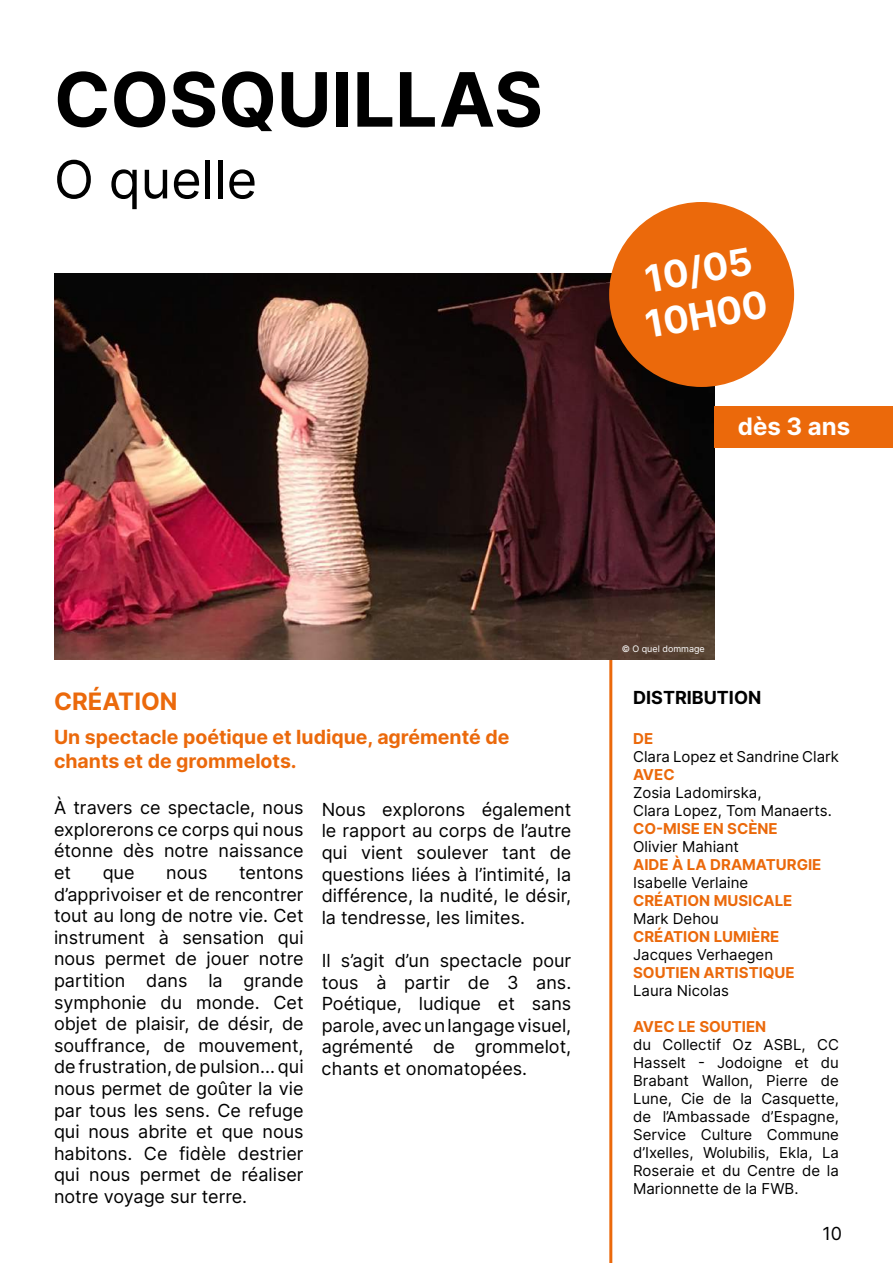
<style>
.page{position:relative;width:893px;height:1263px;background:#fff}
.page>*{position:absolute;margin:0;border:0;box-sizing:border-box;transform-origin:0 0}
.t1{font:700 75px "Inter";color:#000}
.t2{font:52.5px "Inter";color:#000}
.t3{font:700 37.5px/45px "Inter";color:#fff}
.t4{font:700 24px "Inter";color:#eb690b}
.t5{font:700 24px "Inter";color:#fff}
.t6{font:700 19.5px/23.4px "Inter";color:#eb690b}
.t7{font:18px/21.6px "Inter";color:#000;text-align:justify}
.t8{font:700 18px "Inter";color:#000}
.t9{font:15px/18px "Inter";color:#000}
.t10{font:700 15px "Inter";color:#eb690b}
.t11{font:9px "Inter";color:#fff}
</style>
<div class="page">
<hr style="left:609px;top:640px;width:3px;height:623px;background:#eb690b">
<img style="left:54px;top:273px;width:660px;height:386px">
<div style="left:609px;top:202px;width:185px;height:185px;background:#eb690b;border-radius:50%"></div>
<div style="left:714px;top:406px;width:179px;height:41px;background:#eb690b"></div>
<h1 class="t1" style="left:54px;top:45px;width:491px">COSQUILLAS</h1>
<h2 class="t2" style="left:54px;top:141px;width:205px">O quelle</h2>
<h3 class="t3" style="left:633px;top:257px;width:125px;rotate:-10deg">10/05<br>10H00</h3>
<h3 class="t5" style="left:738px;top:409px;width:114px">dès 3 ans</h3>
<h3 class="t4" style="left:54px;top:684px;width:125px">CRÉATION</h3>
<p class="t6" style="left:54px;top:725px;width:457px">Un spectacle poétique et ludique, agrémenté de chants et de grommelots.</p>
<p class="t7" style="left:54px;top:796px;width:251px">À travers ce spectacle, nous explorerons ce corps qui nous étonne dès notre naissance et</p>
<p class="t7" style="left:54px;top:861px;width:251px;text-indent:185px">tentons d’apprivoiser et de rencontrer tout au long de notre vie. Cet instrument à sensation qui nous permet de jouer notre partition dans la grande symphonie du monde. Cet objet de plaisir, de désir, de souffrance, de mouvement, de frustration, de pulsion... qui nous permet de goûter la vie par tous les sens. Ce refuge qui nous abrite et que nous habitons. Ce fidèle destrier qui nous permet de réaliser notre voyage sur terre.</p>
<p class="t7" style="left:103px;top:861px;width:33px">que</p>
<p class="t7" style="left:166px;top:861px;width:43px">nous</p>
<p class="t7" style="left:322px;top:798px;width:251px">Nous explorons également le rapport au corps de l’autre qui vient soulever tant de questions liées à l’intimité, la différence, la nudité, le désir, la tendresse, les limites.</p>
<p class="t7" style="left:322px;top:949px;width:251px">Il s’agit d’un spectacle pour tous à</p>
<p class="t7" style="left:322px;top:971px;width:251px;text-indent:83px">partir de 3 ans.<br>Poétique, ludique et sans parole, avec un langage visuel, agrémenté</p>
<p class="t7" style="left:322px;top:1036px;width:251px;text-indent:112px">de grommelot, chants et onomatopées.</p>
<p class="t11" style="left:622px;top:642px;width:85px">© O quel dommage</p>
<p class="t8" style="left:633px;top:684px;width:130px">DISTRIBUTION</p>
<p class="t10" style="left:633px;top:727px;width:22px">DE</p>
<p class="t9" style="left:633px;top:747px;width:207px">Clara Lopez et Sandrine Clark</p>
<p class="t10" style="left:633px;top:763px;width:43px">AVEC</p>
<p class="t9" style="left:633px;top:783px;width:200px">Zosia Ladomirska,<br>Clara Lopez, Tom Manaerts.</p>
<p class="t10" style="left:633px;top:817px;width:146px">CO-MISE EN SCÈNE</p>
<p class="t9" style="left:633px;top:837px;width:107px">Olivier Mahiant</p>
<p class="t10" style="left:633px;top:853px;width:190px">AIDE À LA DRAMATURGIE</p>
<p class="t9" style="left:633px;top:873px;width:117px">Isabelle Verlaine</p>
<p class="t10" style="left:633px;top:889px;width:161px">CRÉATION MUSICALE</p>
<p class="t9" style="left:633px;top:909px;width:87px">Mark Dehou</p>
<p class="t10" style="left:633px;top:925px;width:148px">CRÉATION LUMIÈRE</p>
<p class="t9" style="left:633px;top:945px;width:142px">Jacques Verhaegen</p>
<p class="t10" style="left:633px;top:961px;width:163px">SOUTIEN ARTISTIQUE</p>
<p class="t9" style="left:633px;top:981px;width:97px">Laura Nicolas</p>
<p class="t10" style="left:633px;top:1015px;width:135px">AVEC LE SOUTIEN</p>
<p class="t9" style="left:633px;top:1035px;width:207px;text-align:justify">du Collectif Oz ASBL, CC Hasselt - Jodoigne et du Brabant Wallon, Pierre de Lune, Cie de la Casquette, de l’Ambassade d’Espagne, Service Culture Commune d’Ixelles, Wolubilis, Ekla, La Roseraie et du Centre de la Marionnette de la FWB.</p>
<p class="t7" style="left:822px;top:1222px;width:21px">10</p>
</div>
